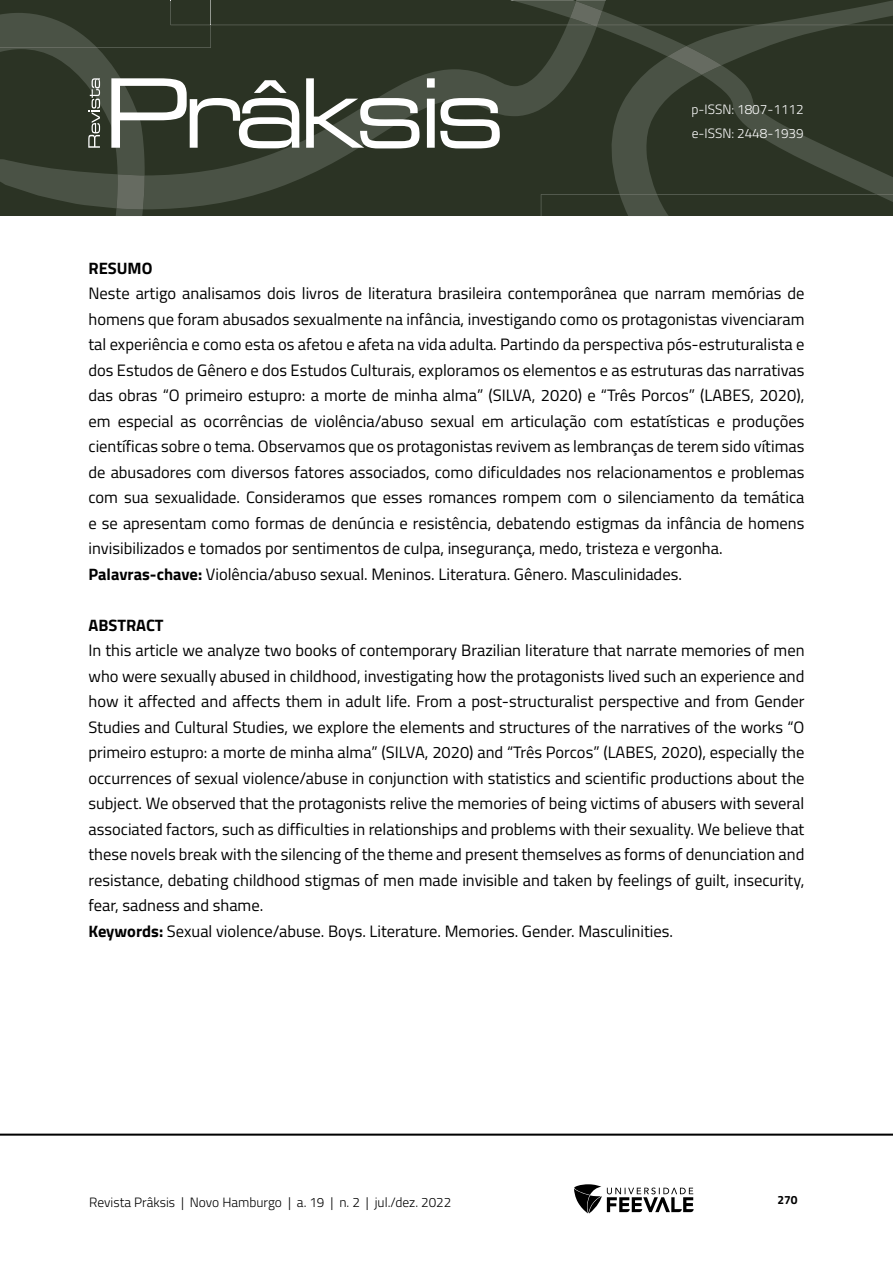
<style>
.page{position:relative;width:893px;height:1263px;background:#fff}
.page>*{position:absolute;margin:0;border:0;box-sizing:border-box;transform-origin:0 0}
.Resumo{font:16.5px/25.5px "Titillium Web";color:#000;text-align:justify}
.Resumo-2{font:700 16.5px "Titillium Web";color:#000}
.t1{font:300 13.5px "Titillium Web";color:#000}
.t2{font:300 13.5px/24px "Titillium Web";color:#fff}
.t3{font:700 12px "Titillium Web";color:#000}
.s1{font-weight:700}
</style>
<div class="page">
<hr style="left:0;top:1133px;width:893px;height:3px;background:#000">
<svg style="left:574px;top:1184px;width:120px;height:29px"></svg>
<svg style="left:0;top:0;width:893px;height:216px;background:#3c4436"></svg>
<p class="t2" style="left:691px;top:97px;width:114px">p-ISSN: 1807-1112 e-ISSN: 2448-1939</p>
<p class="Resumo-2" style="left:88px;top:255px;width:66px">RESUMO</p>
<p class="Resumo" style="left:88px;top:280px;width:717px">Neste artigo analisamos dois livros de literatura brasileira contemporânea que narram memórias de homens que foram abusados sexualmente na infância, investigando como os protagonistas vivenciaram tal experiência e como esta os afetou e afeta na vida adulta. Partindo da perspectiva pós-estruturalista e dos Estudos de Gênero e dos Estudos Culturais, exploramos os elementos e as estruturas das narrativas das obras “O primeiro estupro: a morte de minha alma” (SILVA, 2020) e “Três Porcos” (LABES, 2020), em especial as ocorrências de violência/abuso sexual em articulação com estatísticas e produções científicas sobre o tema. Observamos que os protagonistas revivem as lembranças de terem sido vítimas de abusadores com diversos fatores associados, como dificuldades nos relacionamentos e problemas com sua sexualidade. Consideramos que esses romances rompem com o silenciamento da temática e se apresentam como formas de denúncia e resistência, debatendo estigmas da infância de homens invisibilizados e tomados por sentimentos de culpa, insegurança, medo, tristeza e vergonha.</p>
<p class="Resumo" style="left:88px;top:560px;width:595px"><span class="s1">Palavras-chave:</span> Violência/abuso sexual. Meninos. Literatura. Gênero. Masculinidades.</p>
<p class="Resumo-2" style="left:88px;top:612px;width:77px">ABSTRACT</p>
<p class="Resumo" style="left:88px;top:637px;width:717px">In this article we analyze two books of contemporary Brazilian literature that narrate memories of men who were sexually abused in childhood, investigating how the protagonists lived such an experience and how it affected and affects them in adult life. From a post-structuralist perspective and from Gender Studies and Cultural Studies, we explore the elements and structures of the narratives of the works “O primeiro estupro: a morte de minha alma” (SILVA, 2020) and “Três Porcos” (LABES, 2020), especially the occurrences of sexual violence/abuse in conjunction with statistics and scientific productions about the subject. We observed that the protagonists relive the memories of being victims of abusers with several associated factors, such as difficulties in relationships and problems with their sexuality. We believe that these novels break with the silencing of the theme and present themselves as forms of denunciation and resistance, debating childhood stigmas of men made invisible and taken by feelings of guilt, insecurity, fear, sadness and shame.</p>
<p class="Resumo" style="left:88px;top:917px;width:586px"><span class="s1">Keywords:</span> Sexual violence/abuse. Boys. Literature. Memories. Gender. Masculinities.</p>
<p class="t1" style="left:89px;top:1192px;width:364px">Revista Prâksis | Novo Hamburgo | a. 19 | n. 2 | jul./dez. 2022</p>
<p class="t3" style="left:777px;top:1190px;width:22px">270</p>
</div>
